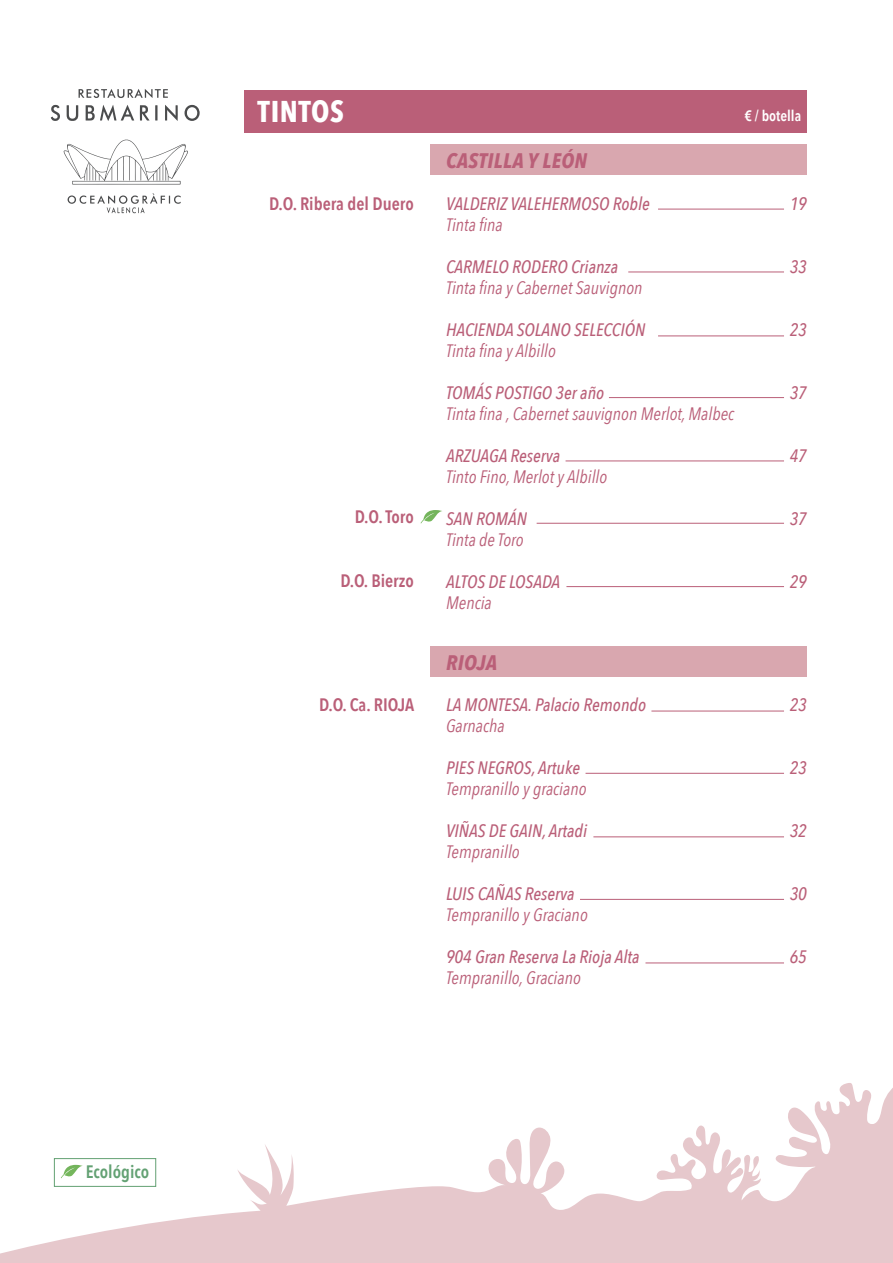
<style>
.page{position:relative;width:893px;height:1263px;background:#fff}
.page>*{position:absolute;margin:0;border:0;box-sizing:border-box;transform-origin:0 0}
.t1{font:700 30px "Avenir Next Condensed";letter-spacing:.02em;color:#fff}
.t2{font:italic 700 21px "Avenir Next Condensed";letter-spacing:.02em;color:#ba5f78}
.t3{font:italic 500 18px "Avenir Next Condensed";color:#ba5f78}
.t4{font:italic 18px "Avenir Next Condensed";color:#ba5f78}
.t5{font:600 18px "Avenir Next Condensed";color:#ba5f78}
.t6{font:600 18px "Avenir Next Condensed";color:#63a173}
.t7{font:600 15px "Avenir Next Condensed";color:#fff}
</style>
<div class="page">
<div style="left:244px;top:90px;width:563px;height:43px;background:#ba5f78"></div>
<div style="left:430px;top:145px;width:377px;height:30px;background:#d9a7af"></div>
<div style="left:430px;top:646px;width:377px;height:30px;background:#d9a7af"></div>
<svg style="left:185px;top:105px;width:15px;height:16px"></svg>
<svg style="left:165px;top:105px;width:13px;height:16px"></svg>
<svg style="left:67px;top:105px;width:11px;height:16px"></svg>
<svg style="left:86px;top:105px;width:48px;height:16px"></svg>
<svg style="left:51px;top:105px;width:9px;height:16px"></svg>
<svg style="left:140px;top:105px;width:18px;height:16px"></svg>
<svg style="left:79px;top:89px;width:89px;height:9px"></svg>
<svg style="left:68px;top:193px;width:113px;height:20px"></svg>
<svg style="left:64px;top:139px;width:124px;height:46px"></svg>
<hr style="left:658px;top:209px;width:126px;height:1px;background:#ba5f78">
<hr style="left:628px;top:272px;width:156px;height:1px;background:#ba5f78">
<hr style="left:658px;top:336px;width:126px;height:1px;background:#ba5f78">
<hr style="left:609px;top:397px;width:175px;height:1px;background:#ba5f78">
<hr style="left:566px;top:461px;width:218px;height:1px;background:#ba5f78">
<hr style="left:537px;top:523px;width:247px;height:1px;background:#ba5f78">
<hr style="left:566px;top:586px;width:218px;height:1px;background:#ba5f78">
<hr style="left:651px;top:711px;width:133px;height:1px;background:#ba5f78">
<hr style="left:585px;top:773px;width:199px;height:1px;background:#ba5f78">
<hr style="left:593px;top:837px;width:191px;height:1px;background:#ba5f78">
<hr style="left:580px;top:899px;width:204px;height:1px;background:#ba5f78">
<hr style="left:645px;top:963px;width:139px;height:1px;background:#ba5f78">
<svg style="left:421px;top:510px;width:21px;height:14px"></svg>
<svg style="left:0;top:1083px;width:893px;height:180px"></svg>
<svg style="left:61px;top:1165px;width:22px;height:13px"></svg>
<div style="left:54px;top:1158px;width:102px;height:29px;border:1px solid #63a173"></div>
<p class="t6" style="left:86px;top:1156px;width:65px">Ecológico</p>
<p class="t1" style="left:258px;top:93px;width:88px">TINTOS</p>
<p class="t7" style="left:744px;top:103px;width:58px">€ / botella</p>
<p class="t2" style="left:446px;top:148px;width:143px">CASTILLA Y LEÓN</p>
<p class="t5" style="left:269px;top:188px;width:146px">D.O. Ribera del Duero</p>
<p class="t5" style="left:355px;top:501px;width:60px">D.O. Toro</p>
<p class="t5" style="left:340px;top:565px;width:75px">D.O. Bierzo</p>
<p class="t3" style="left:446px;top:192px;width:205px">VALDERIZ VALEHERMOSO Roble</p>
<p class="t4" style="left:446px;top:213px;width:58px">Tinta fina</p>
<p class="t3" style="left:446px;top:255px;width:174px">CARMELO RODERO Crianza</p>
<p class="t4" style="left:446px;top:276px;width:198px">Tinta fina y Cabernet Sauvignon</p>
<p class="t3" style="left:446px;top:318px;width:201px">HACIENDA SOLANO SELECCIÓN</p>
<p class="t4" style="left:446px;top:339px;width:111px">Tinta fina y Albillo</p>
<p class="t3" style="left:446px;top:381px;width:160px">TOMÁS POSTIGO 3er año</p>
<p class="t4" style="left:446px;top:402px;width:290px">Tinta fina , Cabernet sauvignon Merlot, Malbec</p>
<p class="t3" style="left:446px;top:444px;width:116px">ARZUAGA Reserva</p>
<p class="t4" style="left:446px;top:465px;width:163px">Tinto Fino, Merlot y Albillo</p>
<p class="t3" style="left:446px;top:507px;width:82px">SAN ROMÁN</p>
<p class="t4" style="left:446px;top:528px;width:79px">Tinta de Toro</p>
<p class="t3" style="left:446px;top:570px;width:116px">ALTOS DE LOSADA</p>
<p class="t4" style="left:446px;top:591px;width:47px">Mencia</p>
<p class="t3" style="left:790px;top:192px;width:19px">19</p>
<p class="t3" style="left:790px;top:255px;width:19px">33</p>
<p class="t3" style="left:790px;top:318px;width:19px">23</p>
<p class="t3" style="left:790px;top:381px;width:19px">37</p>
<p class="t3" style="left:790px;top:444px;width:19px">47</p>
<p class="t3" style="left:790px;top:507px;width:19px">37</p>
<p class="t3" style="left:790px;top:570px;width:19px">29</p>
<p class="t2" style="left:446px;top:650px;width:53px">RIOJA</p>
<p class="t5" style="left:319px;top:689px;width:97px">D.O. Ca. RIOJA</p>
<p class="t3" style="left:446px;top:694px;width:202px">LA MONTESA. Palacio Remondo</p>
<p class="t4" style="left:446px;top:715px;width:60px">Garnacha</p>
<p class="t3" style="left:446px;top:757px;width:136px">PIES NEGROS, Artuke</p>
<p class="t4" style="left:446px;top:778px;width:142px">Tempranillo y graciano</p>
<p class="t3" style="left:446px;top:820px;width:142px">VIÑAS DE GAIN, Artadi</p>
<p class="t4" style="left:446px;top:841px;width:75px">Tempranillo</p>
<p class="t3" style="left:446px;top:883px;width:130px">LUIS CAÑAS Reserva</p>
<p class="t4" style="left:446px;top:904px;width:143px">Tempranillo y Graciano</p>
<p class="t3" style="left:446px;top:946px;width:195px">904 Gran Reserva La Rioja Alta</p>
<p class="t4" style="left:446px;top:967px;width:136px">Tempranillo, Graciano</p>
<p class="t3" style="left:790px;top:694px;width:19px">23</p>
<p class="t3" style="left:790px;top:757px;width:19px">23</p>
<p class="t3" style="left:790px;top:820px;width:19px">32</p>
<p class="t3" style="left:790px;top:883px;width:19px">30</p>
<p class="t3" style="left:790px;top:946px;width:19px">65</p>
</div>
